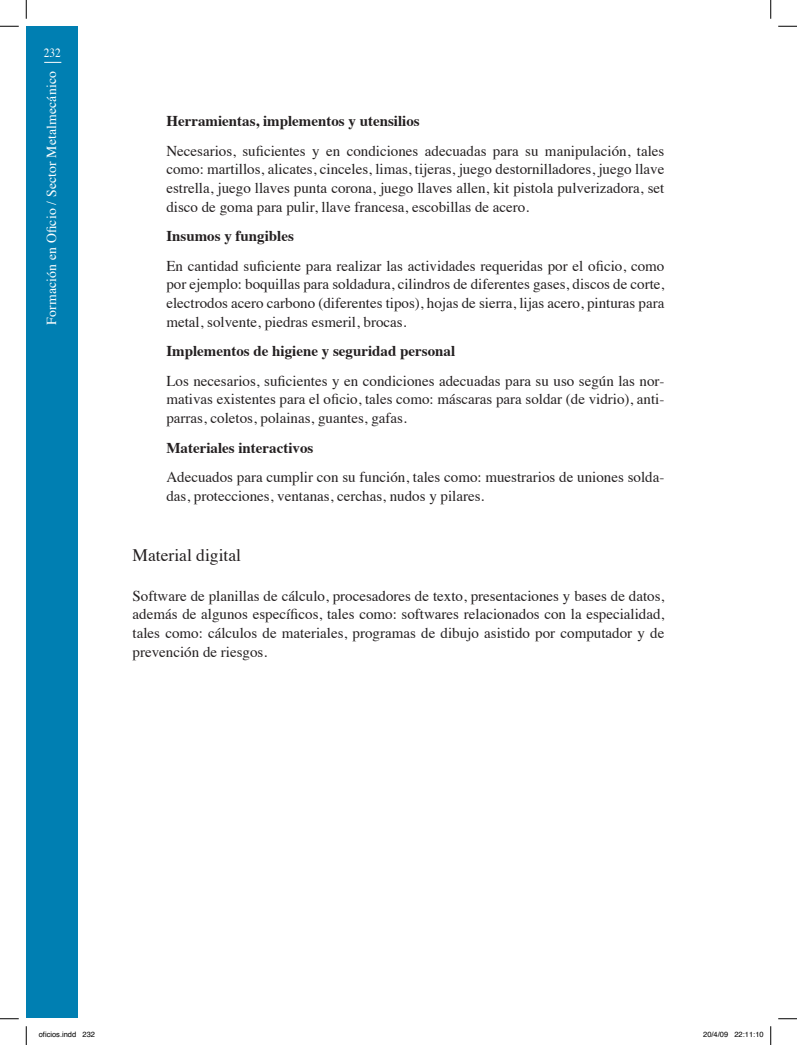
<style>
.page{position:relative;width:797px;height:1045px;background:#fff}
.page>*{position:absolute;margin:0;border:0;box-sizing:border-box;transform-origin:0 0}
.subtit_2{font:17.5px "Times";color:#231f20}
.texto_10{font:15px/18.8px "Times";color:#231f20;text-align:justify}
.texto{font:15px/18.8px "Times";color:#231f20;text-align:justify}
.texto_10-2{font:700 15px "Times";color:#231f20}
.t1{font:13.75px "Times";letter-spacing:.01em;color:#fff}
.t2{font:12.5px "Times";color:#fff;scale:.9 1}
.t3{font:7.5px "Helvetica";color:#000}
</style>
<div class="page">
<div style="left:26px;top:26px;width:52px;height:991px;background:#007fb2"></div>
<svg style="left:44px;top:62px;width:17px;height:1px"></svg>
<svg style="left:0;top:25px;width:19px;height:2px"></svg>
<svg style="left:778px;top:25px;width:19px;height:2px"></svg>
<svg style="left:0;top:1018px;width:19px;height:1px"></svg>
<svg style="left:778px;top:1018px;width:19px;height:1px"></svg>
<svg style="left:25px;top:0;width:2px;height:19px"></svg>
<svg style="left:25px;top:1026px;width:2px;height:19px"></svg>
<svg style="left:770px;top:0;width:1px;height:19px"></svg>
<svg style="left:770px;top:1026px;width:1px;height:19px"></svg>
<p class="t2" style="left:44px;top:41px;width:20px">232</p>
<p class="t1" style="left:39px;top:325px;width:255px;rotate:-90deg">Formación en Oficio / Sector Metalmecánico</p>
<p class="texto_10-2" style="left:166px;top:107px;width:255px">Herramientas, implementos y utensilios</p>
<p class="texto_10" style="left:166px;top:140px;width:499px">Necesarios, suficientes y en condiciones adecuadas para su manipulación, tales como: martillos, alicates, cinceles, limas, tijeras, juego destornilladores, juego llave estrella, juego llaves punta corona, juego llaves allen, kit pistola pulverizadora, set disco de goma para pulir, llave francesa, escobillas de acero.</p>
<p class="texto_10-2" style="left:166px;top:222px;width:129px">Insumos y fungibles</p>
<p class="texto_10" style="left:166px;top:255px;width:499px">En cantidad suficiente para realizar las actividades requeridas por el oficio, como por ejemplo: boquillas para soldadura, cilindros de diferentes gases, discos de corte, electrodos acero carbono (diferentes tipos), hojas de sierra, lijas acero, pinturas para metal, solvente, piedras esmeril, brocas.</p>
<p class="texto_10-2" style="left:166px;top:337px;width:290px">Implementos de higiene y seguridad personal</p>
<p class="texto_10" style="left:166px;top:370px;width:499px">Los necesarios, suficientes y en condiciones adecuadas para su uso según las nor&shy;mativas existentes para el oficio, tales como: máscaras para soldar (de vidrio), anti&shy;parras, coletos, polainas, guantes, gafas.</p>
<p class="texto_10-2" style="left:166px;top:433px;width:149px">Materiales interactivos</p>
<p class="texto_10" style="left:166px;top:466px;width:499px">Adecuados para cumplir con su función, tales como: muestrarios de uniones solda&shy;das, protecciones, ventanas, cerchas, nudos y pilares.</p>
<p class="subtit_2" style="left:133px;top:538px;width:110px">Material digital</p>
<p class="texto" style="left:133px;top:585px;width:533px">Software de planillas de cálculo, procesadores de texto, presentaciones y bases de datos, además de algunos específicos, tales como: softwares relacionados con la especialidad, tales como: cálculos de materiales, programas de dibujo asistido por computador y de prevención de riesgos.</p>
<p class="t3" style="left:39px;top:1029px;width:58px">oficios.indd 232</p>
<p class="t3" style="left:703px;top:1029px;width:62px">20/4/09 22:11:10</p>
</div>
